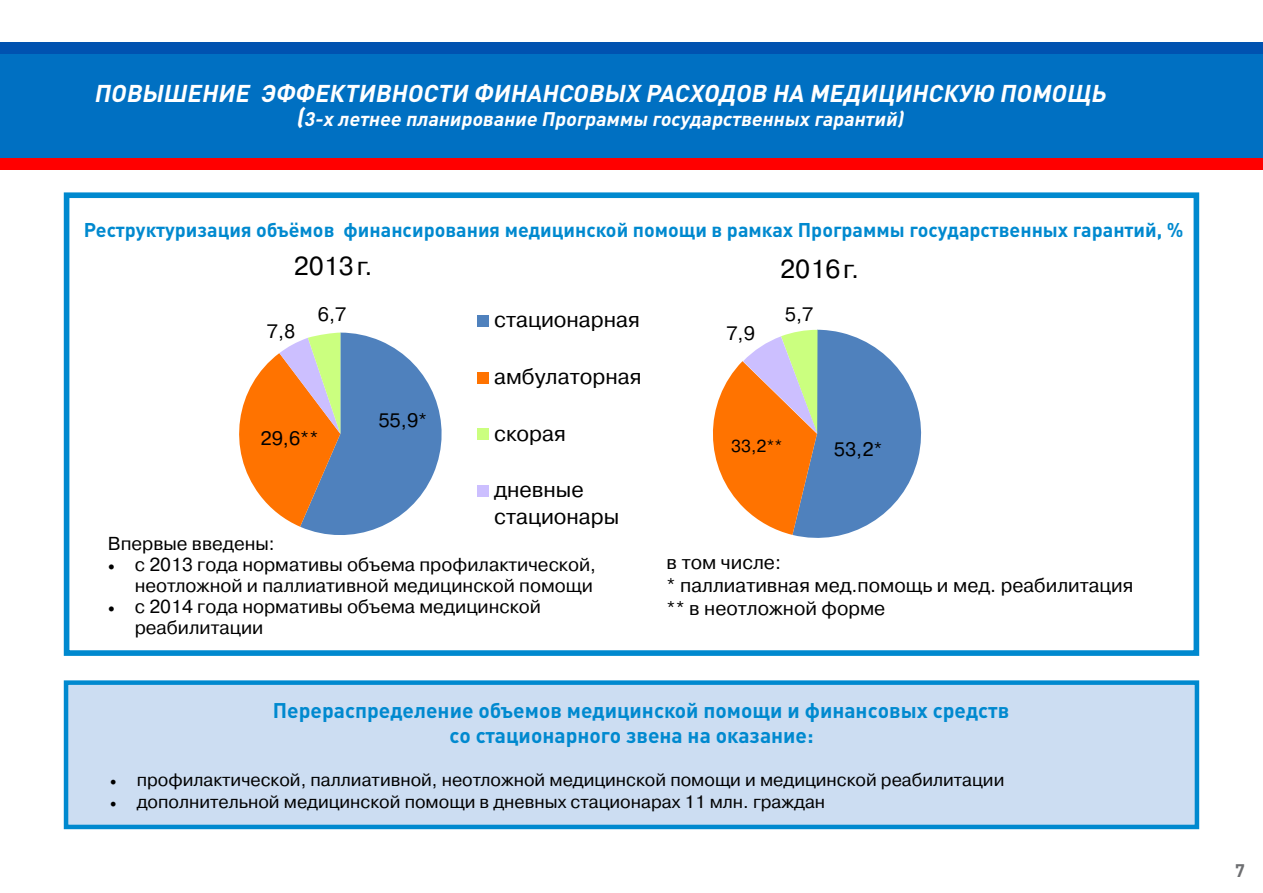
<style>
.page{position:relative;width:1263px;height:893px;background:#fff}
.page>*{position:absolute;margin:0;border:0;box-sizing:border-box;transform-origin:0 0}
.t1{font:25.95px "Pragmatica C";color:#000}
.t2{font:italic 700 24px "DIN Pro";color:#fff}
.t3{font:21.6px/26.4px "Pragmatica C";color:#000}
.t4{font:700 21px/25.2px "DIN Pro";color:#0089cf}
.t5{font:700 19.65px "DIN Pro";color:#0089cf}
.t6{font:19.5px/23.4px "Pragmatica C";color:#000}
.t7{font:italic 700 19.5px "DIN Pro";color:#fff}
.t8{font:18.75px/21px "Pragmatica C";color:#000;text-align:right}
.t9{font:18px "Pragmatica C";color:#000}
.t10{font:700 18px "DIN Pro";color:#6d6e71}
.t11{font:17.25px "Pragmatica C";color:#000}
.s1{font-size:24px}
.s2{font-family:"Minion Pro"}
</style>
<div class="page">
<div style="left:0;top:43px;width:1263px;height:116px;background:#0070c2"></div>
<div style="left:0;top:159px;width:1263px;height:11px;background:#f00"></div>
<div style="left:0;top:43px;width:1263px;height:11px;background:#0052b0"></div>
<div style="left:64px;top:192px;width:1135px;height:464px;border:6px solid #0089cf"></div>
<div style="left:66px;top:683px;width:1131px;height:144px;background:#ccddf2"></div>
<div style="left:64px;top:680px;width:1135px;height:149px;border:4px solid #0089cf"></div>
<svg style="left:239px;top:333px;width:203px;height:202px"></svg>
<div style="left:477px;top:315px;width:12px;height:12px;background:#4f81bd"></div>
<div style="left:477px;top:372px;width:12px;height:11px;background:#ff7300"></div>
<div style="left:477px;top:428px;width:12px;height:12px;background:#cbff7f"></div>
<div style="left:477px;top:485px;width:12px;height:12px;background:#ccbfff"></div>
<svg style="left:713px;top:330px;width:209px;height:208px"></svg>
<h2 class="t2" style="left:94px;top:77px;width:1018px">ПОВЫШЕНИЕ ЭФФЕКТИВНОСТИ ФИНАНСОВЫХ РАСХОДОВ НА МЕДИЦИНСКУЮ ПОМОЩЬ</h2>
<p class="t7" style="left:296px;top:106px;width:613px"><span class="s1">(</span>3-х летнее планирование Программы государственных гарантий)</p>
<p class="t5" style="left:84px;top:216px;width:1101px">Реструктуризация объёмов финансирования медицинской помощи в рамках Программы государственных гарантий, %</p>
<h1 class="t1" style="left:294px;top:251px;width:80px">2013г.</h1>
<p class="t6" style="left:267px;top:319px;width:30px">7,8</p>
<p class="t6" style="left:318px;top:303px;width:30px">6,7</p>
<p class="t6" style="left:260px;top:427px;width:60px">29,6**</p>
<p class="t6" style="left:378px;top:408px;width:50px">55,9*</p>
<p class="t3" style="left:494px;top:307px;width:147px">стационарная</p>
<p class="t3" style="left:494px;top:363px;width:149px">амбулаторная</p>
<p class="t3" style="left:494px;top:420px;width:73px">скорая</p>
<p class="t3" style="left:494px;top:477px;width:127px">дневные стационары</p>
<p class="t8" style="left:108px;top:533px;width:168px">Впервые введены:</p>
<p class="t8" style="left:108px;top:554px;width:490px"><span class="s2">•</span> с 2013 года нормативы объема профилактической, неотложной и паллиативной медицинской помощи</p>
<p class="t8" style="left:135px;top:596px;width:408px;text-align:left;text-indent:-27px"><span class="s2">•</span> с 2014 года нормативы объема медицинской реабилитации</p>
<p class="t6" style="left:726px;top:321px;width:30px">7,9</p>
<h1 class="t1" style="left:780px;top:254px;width:80px">2016г.</h1>
<p class="t6" style="left:785px;top:303px;width:30px">5,7</p>
<p class="t11" style="left:731px;top:436px;width:53px">33,2**</p>
<p class="t6" style="left:834px;top:438px;width:50px">53,2*</p>
<p class="t6" style="left:667px;top:550px;width:468px">в том числе:<br>* паллиативная мед.помощь и мед. реабилитация ** в неотложной форме</p>
<p class="t4" style="left:449px;top:697px;width:561px;text-indent:-176px">Перераспределение объемов медицинской помощи и финансовых средств со стационарного звена на оказание:</p>
<p class="t9" style="left:110px;top:770px;width:896px"><span class="s2">•</span> профилактической, паллиативной, неотложной медицинской помощи и медицинской реабилитации</p>
<p class="t9" style="left:110px;top:792px;width:717px"><span class="s2">•</span> дополнительной медицинской помощи в дневных стационарах 11 млн. граждан</p>
<p class="t10" style="left:1235px;top:858px;width:11px">7</p>
</div>
